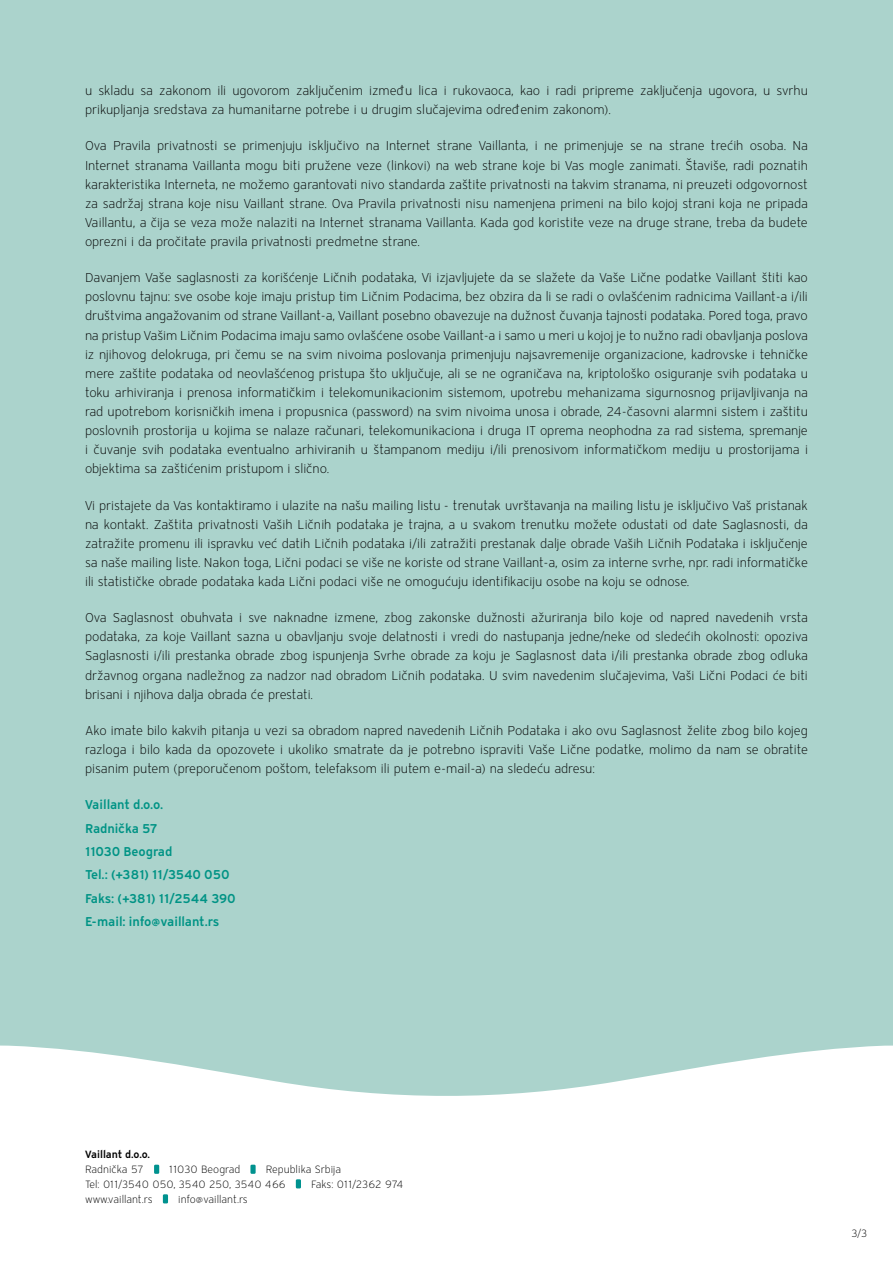
<style>
.page{position:relative;width:893px;height:1263px;background:#fff}
.page>*{position:absolute;margin:0;border:0;box-sizing:border-box;transform-origin:0 0}
.t1{font:300 12.75px/19.2px "Vaillant 13";letter-spacing:-.005em;color:#000;text-align:justify}
.t2{font:600 12.75px/23.4px "Vaillant 13";letter-spacing:-.005em;color:#009385}
.t3{font:300 10.5px/15px "Vaillant 13";color:#000}
.t4{font:300 10.5px "Vaillant 13";letter-spacing:-.02em;color:#000}
.t5{font:600 10.5px "Vaillant 13";color:#000}
</style>
<div class="page">
<div style="left:0;top:0;width:893px;height:1123px;background:#abd3cc"></div>
<svg style="left:0;top:1045px;width:893px;height:159px"></svg>
<div style="left:154px;top:1165px;width:5px;height:9px;background:#00928f"></div>
<div style="left:250px;top:1165px;width:6px;height:9px;background:#00928f"></div>
<div style="left:296px;top:1179px;width:5px;height:9px;background:#00928f"></div>
<div style="left:163px;top:1194px;width:5px;height:9px;background:#00928f"></div>
<p class="t1" style="left:85px;top:81px;width:724px">u skladu sa zakonom ili ugovorom zaključenim između lica i rukovaoca, kao i radi pripreme zaključenja ugovora, u svrhu prikupljanja sredstava za humanitarne potrebe i u drugim slučajevima određenim zakonom).</p>
<p class="t1" style="left:85px;top:136px;width:724px">Ova Pravila privatnosti se primenjuju isključivo na Internet strane Vaillanta, i ne primenjuje se na strane trećih osoba. Na Internet stranama Vaillanta mogu biti pružene veze (linkovi) na web strane koje bi Vas mogle zanimati. Štaviše, radi poznatih karakteristika Interneta, ne možemo garantovati nivo standarda zaštite privatnosti na takvim stranama, ni preuzeti odgovornost za sadržaj strana koje nisu Vaillant strane. Ova Pravila privatnosti nisu namenjena primeni na bilo kojoj strani koja ne pripada Vaillantu, a čija se veza može nalaziti na Internet stranama Vaillanta. Kada god koristite veze na druge strane, treba da budete oprezni i da pročitate pravila privatnosti predmetne strane.</p>
<p class="t1" style="left:85px;top:268px;width:724px">Davanjem Vaše saglasnosti za korišćenje Ličnih podataka, Vi izjavljujete da se slažete da Vaše Lične podatke Vaillant štiti kao poslovnu tajnu: sve osobe koje imaju pristup tim Ličnim Podacima, bez obzira da li se radi o ovlašćenim radnicima Vaillant-a i/ili društvima angažovanim od strane Vaillant-a, Vaillant posebno obavezuje na dužnost čuvanja tajnosti podataka. Pored toga, pravo na pristup Vašim Ličnim Podacima imaju samo ovlašćene osobe Vaillant-a i samo u meri u kojoj je to nužno radi obavljanja poslova iz njihovog delokruga, pri čemu se na svim nivoima poslovanja primenjuju najsavremenije organizacione, kadrovske i tehničke mere zaštite podataka od neovlašćenog pristupa što uključuje, ali se ne ograničava na, kriptološko osiguranje svih podataka u toku arhiviranja i prenosa informatičkim i telekomunikacionim sistemom, upotrebu mehanizama sigurnosnog prijavljivanja na rad upotrebom korisničkih imena i propusnica (password) na svim nivoima unosa i obrade, 24-časovni alarmni sistem i zaštitu poslovnih prostorija u kojima se nalaze računari, telekomunikaciona i druga IT oprema neophodna za rad sistema, spremanje i čuvanje svih podataka eventualno arhiviranih u štampanom mediju i/ili prenosivom informatičkom mediju u prostorijama i objektima sa zaštićenim pristupom i slično.</p>
<p class="t1" style="left:85px;top:495px;width:724px">Vi pristajete da Vas kontaktiramo i ulazite na našu mailing listu - trenutak uvrštavanja na mailing listu je isključivo Vaš pristanak na kontakt. Zaštita privatnosti Vaših Ličnih podataka je trajna, a u svakom trenutku možete odustati od date Saglasnosti, da zatražite promenu ili ispravku već datih Ličnih podataka i/ili zatražiti prestanak dalje obrade Vaših Ličnih Podataka i isključenje sa naše mailing liste. Nakon toga, Lični podaci se više ne koriste od strane Vaillant-a, osim za interne svrhe, npr. radi informatičke ili statističke obrade podataka kada Lični podaci više ne omogućuju identifikaciju osobe na koju se odnose.</p>
<p class="t1" style="left:85px;top:608px;width:724px">Ova Saglasnost obuhvata i sve naknadne izmene, zbog zakonske dužnosti ažuriranja bilo koje od napred navedenih vrsta podataka, za koje Vaillant sazna u obavljanju svoje delatnosti i vredi do nastupanja jedne/neke od sledećih okolnosti: opoziva Saglasnosti i/ili prestanka obrade zbog ispunjenja Svrhe obrade za koju je Saglasnost data i/ili prestanka obrade zbog odluka državnog organa nadležnog za nadzor nad obradom Ličnih podataka. U svim navedenim slučajevima, Vaši Lični Podaci će biti brisani i njihova dalja obrada će prestati.</p>
<p class="t1" style="left:85px;top:721px;width:724px">Ako imate bilo kakvih pitanja u vezi sa obradom napred navedenih Ličnih Podataka i ako ovu Saglasnost želite zbog bilo kojeg razloga i bilo kada da opozovete i ukoliko smatrate da je potrebno ispraviti Vaše Lične podatke, molimo da nam se obratite pisanim putem (preporučenom poštom, telefaksom ili putem e-mail-a) na sledeću adresu:</p>
<p class="t2" style="left:85px;top:793px;width:152px">Vaillant d.o.o.<br>Radnička 57<br>11030 Beograd<br>Tel.: (+381) 11/3540 050<br>Faks: (+381) 11/2544 390<br>E-mail: info@vaillant.rs</p>
<p class="t5" style="left:85px;top:1147px;width:67px">Vaillant d.o.o.</p>
<p class="t3" style="left:85px;top:1162px;width:60px">Radnička 57</p>
<p class="t3" style="left:169px;top:1162px;width:73px">11030 Beograd</p>
<p class="t3" style="left:85px;top:1162px;width:258px;text-indent:181px">Republika Srbija<br>Tel: 011/3540 050, 3540 250, 3540 466</p>
<p class="t4" style="left:311px;top:1178px;width:94px">Faks: 011/2362 974</p>
<p class="t3" style="left:85px;top:1192px;width:69px">www.vaillant.rs</p>
<p class="t3" style="left:178px;top:1192px;width:71px">info@vaillant.rs</p>
<p class="t3" style="left:851px;top:1226px;width:18px">3/3</p>
</div>
